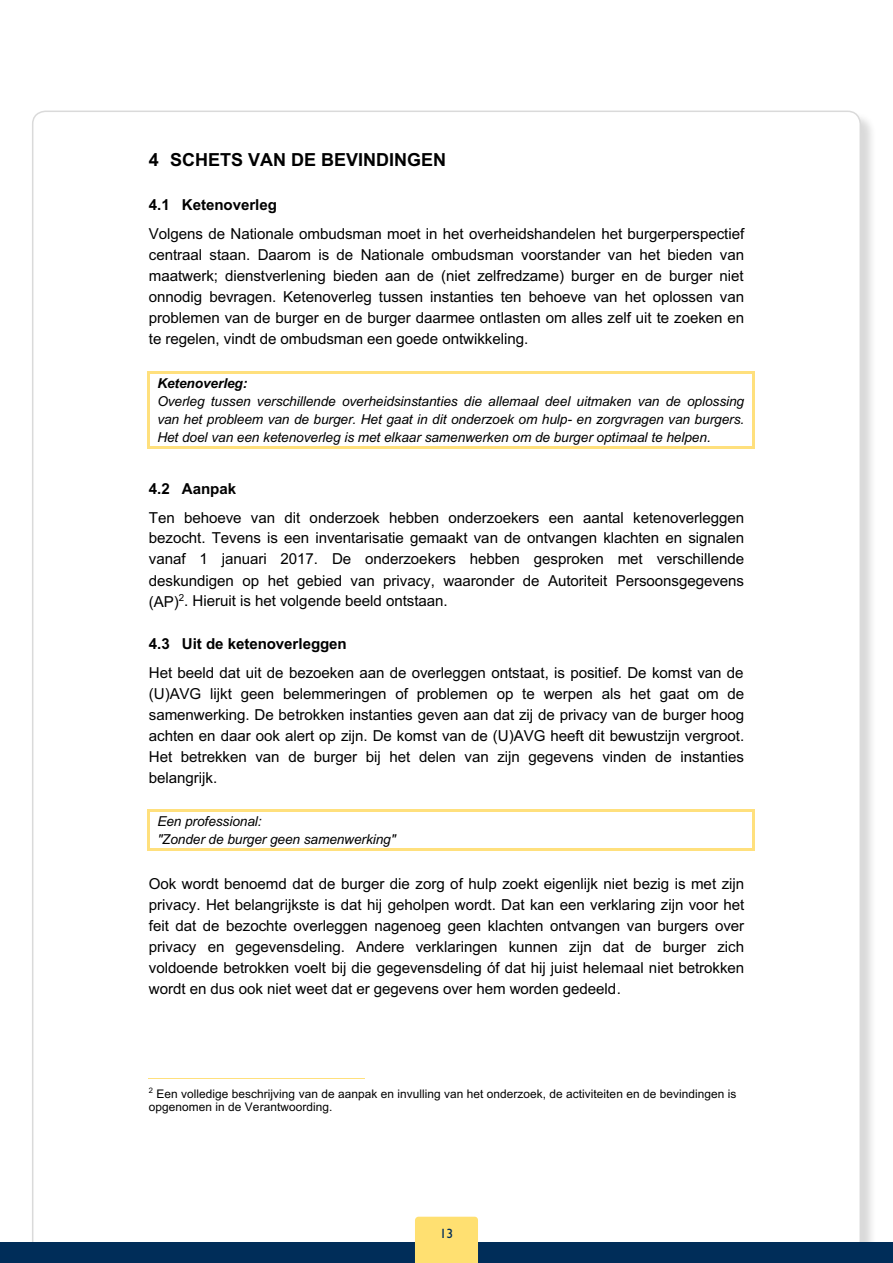
<style>
.page{position:relative;width:893px;height:1263px;background:#fff}
.page>*{position:absolute;margin:0;border:0;box-sizing:border-box;transform-origin:0 0}
.t1{font:700 18px "Arial";color:#000}
.t2{font:15.15px/21px "Arial";letter-spacing:-.005em;color:#000;text-align:justify}
.t3{font:700 15.15px "Arial";letter-spacing:-.005em;color:#000}
.t4{font:italic 13.65px/18px "Arial";letter-spacing:-.005em;color:#000;text-align:justify}
.t5{font:italic 700 13.65px "Arial";letter-spacing:-.005em;color:#000}
.t6{font:13.5px "Gill Sans Std";color:#002d59}
.t7{font:11.85px/13.6px "Arial";letter-spacing:.005em;color:#000}
</style>
<div class="page">
<div style="left:0;top:1242px;width:893px;height:21px;background:#002d59"></div>
<div style="left:415px;top:1217px;width:63px;height:46px;background:#ffe071"></div>
<hr style="left:150px;top:371px;width:602px;height:3px;background:#ffe07d">
<hr style="left:147px;top:374px;width:3px;height:17px;background:#ffe07d">
<hr style="left:147px;top:391px;width:3px;height:18px;background:#ffe07d">
<hr style="left:147px;top:409px;width:3px;height:18px;background:#ffe07d">
<hr style="left:150px;top:446px;width:602px;height:2px;background:#ffe07d">
<hr style="left:147px;top:427px;width:3px;height:19px;background:#ffe07d">
<svg style="left:752px;top:371px;width:2px;height:77px"></svg>
<hr style="left:150px;top:809px;width:602px;height:3px;background:#ffe07d">
<hr style="left:147px;top:812px;width:3px;height:17px;background:#ffe07d">
<hr style="left:150px;top:848px;width:602px;height:2px;background:#ffe07d">
<hr style="left:147px;top:829px;width:3px;height:19px;background:#ffe07d">
<svg style="left:752px;top:809px;width:2px;height:41px"></svg>
<hr style="left:149px;top:1078px;width:216px;height:1px;background:#ffe07d">
<p class="t1" style="left:149px;top:147px;width:299px">4 SCHETS VAN DE BEVINDINGEN</p>
<p class="t3" style="left:149px;top:194px;width:130px">4.1 Ketenoverleg</p>
<p class="t2" style="left:149px;top:223px;width:597px">Volgens de Nationale ombudsman moet in het overheidshandelen het burgerperspectief centraal staan. Daarom is de Nationale ombudsman voorstander van het bieden van maatwerk; dienstverlening bieden aan de (niet zelfredzame) burger en de burger niet onnodig bevragen. Ketenoverleg tussen instanties ten behoeve van het oplossen van problemen van de burger en de burger daarmee ontlasten om alles zelf uit te zoeken en te regelen, vindt de ombudsman een goede ontwikkeling.</p>
<p class="t5" style="left:157px;top:374px;width:92px">Ketenoverleg:</p>
<p class="t4" style="left:157px;top:392px;width:588px">Overleg tussen verschillende overheidsinstanties die allemaal deel uitmaken van de oplossing van het probleem van de burger. Het gaat in dit onderzoek om hulp- en zorgvragen van burgers.<br>Het doel van een ketenoverleg is met elkaar samenwerken om de burger optimaal te helpen.</p>
<p class="t3" style="left:149px;top:478px;width:89px">4.2 Aanpak</p>
<p class="t2" style="left:149px;top:507px;width:597px">Ten behoeve van dit onderzoek hebben onderzoekers een aantal ketenoverleggen bezocht. Tevens is een inventarisatie gemaakt van de ontvangen klachten en signalen vanaf 1 januari 2017. De onderzoekers hebben gesproken met verschillende deskundigen op het gebied van privacy, waaronder de Autoriteit Persoonsgegevens (AP)<sup>2</sup>. Hieruit is het volgende beeld ontstaan.</p>
<p class="t3" style="left:149px;top:633px;width:200px">4.3 Uit de ketenoverleggen</p>
<p class="t2" style="left:149px;top:662px;width:597px">Het beeld dat uit de bezoeken aan de overleggen ontstaat, is positief. De komst van de (U)AVG lijkt geen belemmeringen of problemen op te werpen als het gaat om de samenwerking. De betrokken instanties geven aan dat zij de privacy van de burger hoog achten en daar ook alert op zijn. De komst van de (U)AVG heeft dit bewustzijn vergroot.<br>Het betrekken van de burger bij het delen van zijn gegevens vinden de instanties belangrijk.</p>
<p class="t4" style="left:157px;top:812px;width:240px">Een professional:<br>"Zonder de burger geen samenwerking"</p>
<p class="t2" style="left:149px;top:873px;width:597px">Ook wordt benoemd dat de burger die zorg of hulp zoekt eigenlijk niet bezig is met zijn privacy. Het belangrijkste is dat hij geholpen wordt. Dat kan een verklaring zijn voor het feit dat de bezochte overleggen nagenoeg geen klachten ontvangen van burgers over privacy en gegevensdeling. Andere verklaringen kunnen zijn dat de burger zich voldoende betrokken voelt bij die gegevensdeling óf dat hij juist helemaal niet betrokken wordt en dus ook niet weet dat er gegevens over hem worden gedeeld.</p>
<p class="t7" style="left:149px;top:1086px;width:589px"><sup>2</sup> Een volledige beschrijving van de aanpak en invulling van het onderzoek, de activiteiten en de bevindingen is opgenomen in de Verantwoording.</p>
<p class="t6" style="left:440px;top:1226px;width:15px">13</p>
</div>
